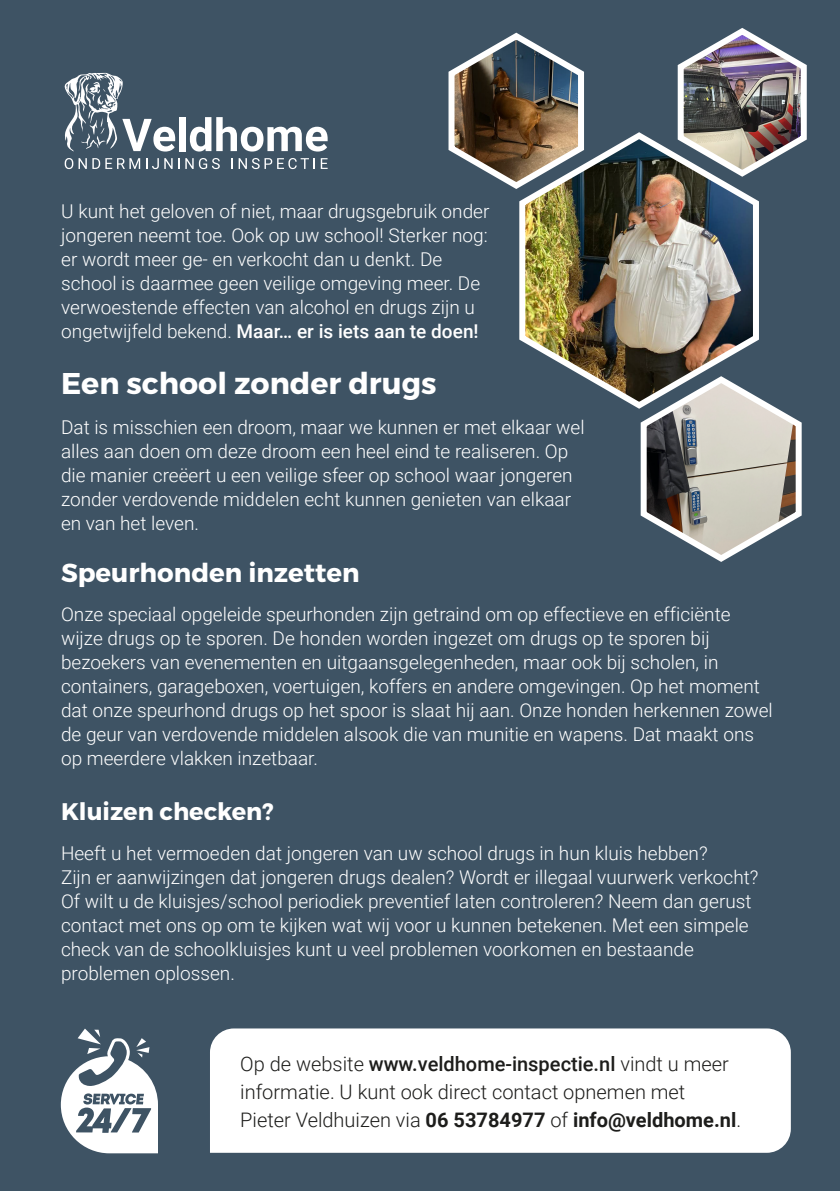
<style>
.page{position:relative;width:840px;height:1191px;background:#fff}
.page>*{position:absolute;margin:0;border:0;box-sizing:border-box;transform-origin:0 0}
.t1{font:700 30px "Montserrat";color:#fff}
.t2{font:700 26px "Montserrat";color:#fff}
.t3{font:700 24px "Montserrat";color:#fff}
.t4{font:300 20px/28px "Roboto";color:#1d1d1b}
.t5{font:300 19px/24px "Roboto";color:#fff}
.s1{font-weight:500}
.s2{font-weight:700}
</style>
<div class="page">
<div style="left:0;top:0;width:839px;height:1191px;background:#3e5364"></div>
<div style="left:210px;top:1028px;width:580px;height:124px;background:#fff"></div>
<svg style="left:64px;top:73px;width:111px;height:79px"></svg>
<div style="left:179px;top:117px;width:6px;height:34px;background:#fff"></div>
<svg style="left:190px;top:117px;width:137px;height:34px"></svg>
<svg style="left:65px;top:158px;width:75px;height:11px"></svg>
<svg style="left:146px;top:158px;width:26px;height:11px"></svg>
<svg style="left:178px;top:158px;width:15px;height:11px"></svg>
<svg style="left:199px;top:158px;width:21px;height:11px"></svg>
<svg style="left:231px;top:158px;width:96px;height:11px"></svg>
<img style="left:519px;top:132px;width:240px;height:275px">
<img style="left:448px;top:32px;width:138px;height:160px">
<img style="left:672px;top:28px;width:135px;height:152px">
<svg style="left:635px;top:373px;width:167px;height:189px"></svg>
<svg style="left:61px;top:1028px;width:97px;height:125px"></svg>
<p class="t5" style="left:61px;top:198px;width:429px">U kunt het geloven of niet, maar drugsgebruik onder jongeren neemt toe. Ook op uw school! Sterker nog: er wordt meer ge- en verkocht dan u denkt. De school is daarmee geen veilige omgeving meer. De verwoestende effecten van alcohol en drugs zijn u ongetwijfeld bekend. <span class="s1">Maar… er is iets aan te doen!</span></p>
<h1 class="t1" style="left:61px;top:365px;width:377px">Een school zonder drugs</h1>
<p class="t5" style="left:61px;top:414px;width:525px">Dat is misschien een droom, maar we kunnen er met elkaar wel alles aan doen om deze droom een heel eind te realiseren. Op die manier creëert u een veilige sfeer op school waar jongeren zonder verdovende middelen echt kunnen genieten van elkaar en van het leven.</p>
<h2 class="t2" style="left:61px;top:556px;width:300px">Speurhonden inzetten</h2>
<p class="t5" style="left:61px;top:601px;width:713px">Onze speciaal opgeleide speurhonden zijn getraind om op effectieve en efficiënte wijze drugs op te sporen. De honden worden ingezet om drugs op te sporen bij bezoekers van evenementen en uitgaansgelegenheden, maar ook bij scholen, in containers, garageboxen, voertuigen, koffers en andere omgevingen. Op het moment dat onze speurhond drugs op het spoor is slaat hij aan. Onze honden herkennen zowel de geur van verdovende middelen alsook die van munitie en wapens. Dat maakt ons op meerdere vlakken inzetbaar.</p>
<p class="t3" style="left:61px;top:796px;width:214px">Kluizen checken?</p>
<p class="t5" style="left:61px;top:840px;width:698px">Heeft u het vermoeden dat jongeren van uw school drugs in hun kluis hebben?<br>Zijn er aanwijzingen dat jongeren drugs dealen? Wordt er illegaal vuurwerk verkocht?<br>Of wilt u de kluisjes/school periodiek preventief laten controleren? Neem dan gerust contact met ons op om te kijken wat wij voor u kunnen betekenen. Met een simpele check van de schoolkluisjes kunt u veel problemen voorkomen en bestaande problemen oplossen.</p>
<p class="t4" style="left:240px;top:1048px;width:502px">Op de website <span class="s1">www.veldhome-inspectie.nl</span> vindt u meer informatie. U kunt ook direct contact opnemen met<br>Pieter Veldhuizen via <span class="s2">06 53784977</span> of <span class="s2">info@veldhome.nl</span>.</p>
</div>
